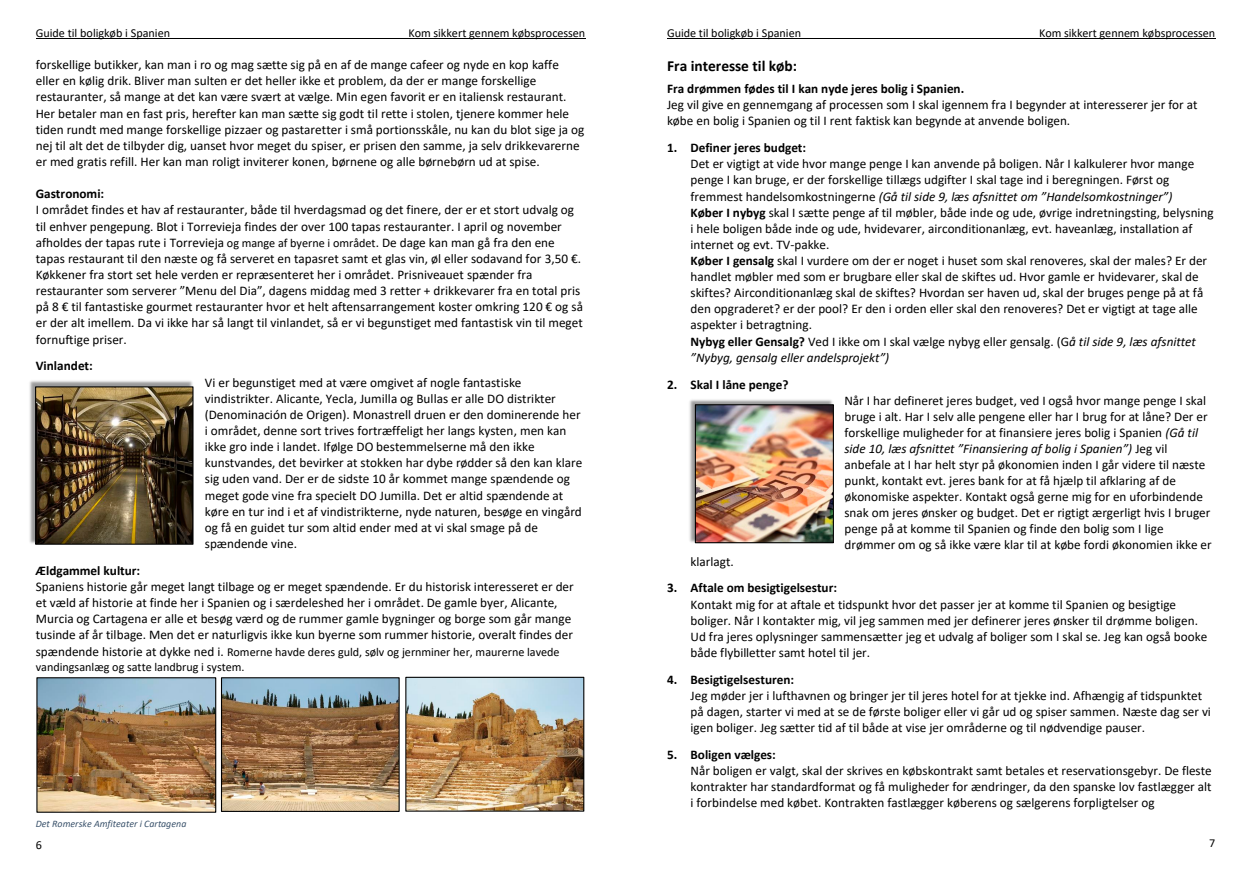
<style>
.page{position:relative;width:1259px;height:893px;background:#fff}
.page>*{position:absolute;margin:0;border:0;box-sizing:border-box;transform-origin:0 0}
.t1{font:700 15.45px "Calibri";color:#000}
.t2{font:13.2px/16px "Calibri";color:#000}
.t3{font:700 13.2px "Calibri";color:#000}
.t4{font:12.15px/15px "Calibri";color:#000}
.t5{font:italic 9.9px "Calibri";color:#3a526b}
.s1{font-weight:700}
.s2{font-size:12.15px}
.s3{font-size:13.2px}
.s4{font-style:italic}
</style>
<div class="page">
<hr style="left:667px;top:38px;width:548px;height:1px;background:#000">
<img style="left:689px;top:399px;width:145px;height:145px">
<img style="left:697px;top:406px;width:135px;height:135px">
<div style="left:695px;top:404px;width:139px;height:139px;border:1px solid #000"></div>
<hr style="left:36px;top:38px;width:549px;height:1px;background:#000">
<img style="left:29px;top:380px;width:165px;height:165px">
<img style="left:37px;top:388px;width:154px;height:155px">
<div style="left:35px;top:386px;width:158px;height:159px;border:1px solid #000"></div>
<img style="left:38px;top:679px;width:176px;height:132px">
<div style="left:36px;top:677px;width:180px;height:136px;border:1px solid #000"></div>
<img style="left:223px;top:679px;width:175px;height:131px">
<div style="left:221px;top:677px;width:179px;height:135px;border:1px solid #000"></div>
<img style="left:407px;top:679px;width:175px;height:131px">
<div style="left:405px;top:677px;width:179px;height:135px;border:1px solid #000"></div>
<p class="t4" style="left:36px;top:25px;width:136px">Guide til boligkøb i Spanien</p>
<p class="t4" style="left:408px;top:25px;width:178px">Kom sikkert gennem købsprocessen</p>
<p class="t4" style="left:667px;top:25px;width:136px">Guide til boligkøb i Spanien</p>
<p class="t4" style="left:1039px;top:25px;width:178px">Kom sikkert gennem købsprocessen</p>
<p class="t2" style="left:36px;top:56px;width:550px">forskellige butikker, kan man i ro og mag sætte sig på en af de mange cafeer og nyde en kop kaffe eller en kølig drik. Bliver man sulten er det heller ikke et problem, da der er mange forskellige restauranter, så mange at det kan være svært at vælge. Min egen favorit er en italiensk restaurant.<br>Her betaler man en fast pris, herefter kan man sætte sig godt til rette i stolen, tjenere kommer hele tiden rundt med mange forskellige pizzaer og pastaretter i små portionsskåle, nu kan du blot sige ja og nej til alt det de tilbyder dig, uanset hvor meget du spiser, er prisen den samme, ja selv drikkevarerne er med gratis refill. Her kan man roligt inviterer konen, børnene og alle børnebørn ud at spise.</p>
<p class="t2" style="left:36px;top:185px;width:549px"><span class="s1">Gastronomi:<br></span>I området findes et hav af restauranter, både til hverdagsmad og det finere, der er et stort udvalg og til enhver pengepung. Blot i Torrevieja findes der over 100 tapas restauranter. I april og november afholdes der tapas rute i Torrevieja <span class="s2">og mange af byerne i området</span>. De dage kan man gå fra den ene tapas restaurant til den næste og få serveret en tapasret samt et glas vin, øl eller sodavand for 3,50 €.<br>Køkkener fra stort set hele verden er repræsenteret her i området. Prisniveauet spænder fra restauranter som serverer ”Menu del Dia”, dagens middag med 3 retter + drikkevarer fra en total pris på 8 € til fantastiske gourmet restauranter hvor et helt aftensarrangement koster omkring 120 € og så er der alt imellem. Da vi ikke har så langt til vinlandet, så er vi begunstiget med fantastisk vin til meget fornuftige priser.</p>
<p class="t3" style="left:36px;top:357px;width:58px">Vinlandet:</p>
<p class="t2" style="left:205px;top:374px;width:379px">Vi er begunstiget med at være omgivet af nogle fantastiske vindistrikter. Alicante, Yecla, Jumilla og Bullas er alle DO distrikter (Denominación de Origen). Monastrell druen er den dominerende her i området, denne sort trives fortræffeligt her langs kysten, men kan ikke gro inde i landet. Ifølge DO bestemmelserne må den ikke kunstvandes, det bevirker at stokken har dybe rødder så den kan klare sig uden vand. Der er de sidste 10 år kommet mange spændende og meget gode vine fra specielt DO Jumilla. Det er altid spændende at køre en tur ind i et af vindistrikterne, nyde naturen, besøge en vingård og få en guidet tur som altid ender med at vi skal smage på de spændende vine.</p>
<p class="t2" style="left:36px;top:562px;width:539px"><span class="s1">Ældgammel kultur:<br></span>Spaniens historie går meget langt tilbage og er meget spændende. Er du historisk interesseret er der et væld af historie at finde her i Spanien og i særdeleshed her i området. De gamle byer, Alicante, Murcia og Cartagena er alle et besøg værd og de rummer gamle bygninger og borge som går mange tusinde af år tilbage. Men det er naturligvis ikke kun byerne som rummer historie, overalt findes der</p>
<p class="t4" style="left:36px;top:644px;width:525px"><span class="s3">spændende historie at dykke ned i.</span> Romerne havde deres guld, sølv og jernminer her, maurerne lavede vandingsanlæg og satte landbrug i system.</p>
<p class="t1" style="left:667px;top:55px;width:132px">Fra interesse til køb:</p>
<p class="t2" style="left:667px;top:80px;width:532px"><span class="s1">Fra drømmen fødes til I kan nyde jeres bolig i Spanien.<br></span>Jeg vil give en gennemgang af processen som I skal igennem fra I begynder at interesserer jer for at købe en bolig i Spanien og til I rent faktisk kan begynde at anvende boligen.</p>
<p class="t2" style="left:690px;top:139px;width:525px;text-indent:-24px"><span class="s1">1. Definer jeres budget:<br></span>Det er vigtigt at vide hvor mange penge I kan anvende på boligen. Når I kalkulerer hvor mange penge I kan bruge, er der forskellige tillægs udgifter I skal tage ind i beregningen. Først og fremmest handelsomkostningerne <span class="s4">(Gå til side 9, læs afsnittet om ”Handelsomkostninger”)<br></span><span class="s1">Køber I nybyg</span> skal I sætte penge af til møbler, både inde og ude, øvrige indretningsting, belysning i hele boligen både inde og ude, hvidevarer, airconditionanlæg, evt. haveanlæg, installation af internet og evt. TV-pakke.<br><span class="s1">Køber I gensalg</span> skal I vurdere om der er noget i huset som skal renoveres, skal der males? Er der handlet møbler med som er brugbare eller skal de skiftes ud. Hvor gamle er hvidevarer, skal de skiftes? Airconditionanlæg skal de skiftes? Hvordan ser haven ud, skal der bruges penge på at få den opgraderet? er der pool? Er den i orden eller skal den renoveres? Det er vigtigt at tage alle aspekter i betragtning.<br><span class="s1">Nybyg eller Gensalg?</span> Ved I ikke om I skal vælge nybyg eller gensalg. (G<span class="s4">å til side 9, læs afsnittet ”Nybyg, gensalg eller andelsprojekt”)</span></p>
<p class="t3" style="left:667px;top:375px;width:123px">2. Skal I låne penge?</p>
<p class="t2" style="left:844px;top:392px;width:369px">Når I har defineret jeres budget, ved I også hvor mange penge I skal bruge i alt. Har I selv alle pengene eller har I brug for at låne? Der er forskellige muligheder for at finansiere jeres bolig i Spanien <span class="s4">(Gå til side 10, læs afsnittet ”Finansiering af bolig i Spanien”)</span> Jeg vil anbefale at I har helt styr på økonomien inden I går videre til næste punkt, kontakt evt. jeres bank for at få hjælp til afklaring af de økonomiske aspekter. Kontakt også gerne mig for en uforbindende snak om jeres ønsker og budget. Det er rigtigt ærgerligt hvis I bruger penge på at komme til Spanien og finde den bolig som I lige drømmer om og så ikke være klar til at købe fordi økonomien ikke er</p>
<p class="t2" style="left:690px;top:553px;width:45px">klarlagt.</p>
<p class="t2" style="left:690px;top:580px;width:518px;text-indent:-24px"><span class="s1">3. Aftale om besigtigelsestur:<br></span>Kontakt mig for at aftale et tidspunkt hvor det passer jer at komme til Spanien og besigtige boliger. Når I kontakter mig, vil jeg sammen med jer definerer jeres ønsker til drømme boligen.<br>Ud fra jeres oplysninger sammensætter jeg et udvalg af boliger som I skal se. Jeg kan også booke både flybilletter samt hotel til jer.</p>
<p class="t2" style="left:690px;top:671px;width:522px;text-indent:-24px"><span class="s1">4. Besigtigelsesturen:<br></span>Jeg møder jer i lufthavnen og bringer jer til jeres hotel for at tjekke ind. Afhængig af tidspunktet på dagen, starter vi med at se de første boliger eller vi går ud og spiser sammen. Næste dag ser vi igen boliger. Jeg sætter tid af til både at vise jer områderne og til nødvendige pauser.</p>
<p class="t2" style="left:690px;top:746px;width:523px;text-indent:-24px"><span class="s1">5. Boligen vælges:<br></span>Når boligen er valgt, skal der skrives en købskontrakt samt betales et reservationsgebyr. De fleste kontrakter har standardformat og få muligheder for ændringer, da den spanske lov fastlægger alt i forbindelse med købet. Kontrakten fastlægger køberens og sælgerens forpligtelser og</p>
<p class="t5" style="left:36px;top:817px;width:152px">Det Romerske Amfiteater i Cartagena</p>
<p class="t4" style="left:36px;top:837px;width:8px">6</p>
<p class="t4" style="left:1209px;top:835px;width:8px">7</p>
</div>
